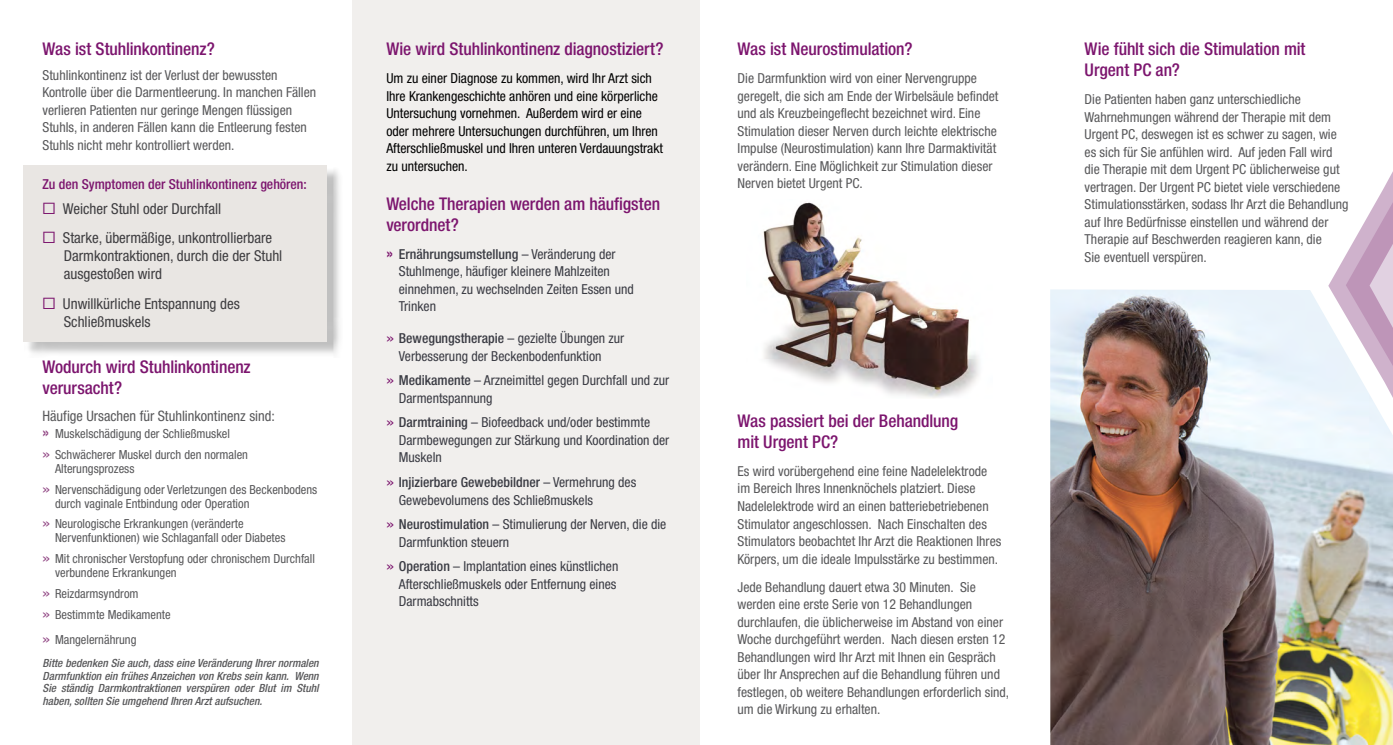
<style>
.page{position:relative;width:1393px;height:745px;background:#fff}
.page>*{position:absolute;margin:0;border:0;box-sizing:border-box;transform-origin:0 0}
.t1{font:500 condensed 17.5px/21px "Helvetica Neue LT Std";letter-spacing:-.005em;color:#7c156e}
.t2{font:condensed 15px/18px "Helvetica Neue LT Std";color:#3e3d40}
.t3{font:condensed 14.38px "Helvetica Neue LT Std";color:#58585a}
.t4{font:condensed 13.75px/17.5px "Helvetica Neue LT Std";color:#58585a}
.t5{font:condensed 13.75px/17.5px "Helvetica Neue LT Std";color:#3a3b43}
.t6{font:condensed 13.75px/17.5px "Helvetica Neue LT Std";color:#000}
.t7{font:500 condensed 13.75px "Helvetica Neue LT Std";color:#7c156e}
.t8{font:condensed 12.5px/20.9px "Helvetica Neue LT Std";color:#58585a}
.t9{font:italic 500 condensed 11.25px/12.5px "Helvetica Neue LT Std";color:#58585a;text-align:justify}
.s1{font-family:"Apex New";font-stretch:normal;color:#7c156e}
.s2{font-weight:500;font-size:16.25px;color:#914684}
.s3{font-family:"Apex New";font-stretch:normal;font-size:16.25px;color:#914684}
.s4{font-weight:500;font-size:16.25px;color:#7c156e}
.s5{font-weight:500}
.s6{font-family:"Apex New";font-stretch:normal;font-size:16.25px;color:#7c156e}
</style>
<div class="page">
<div style="left:353px;top:0;width:349px;height:744px;background:#f1efed"></div>
<div style="left:700px;top:0;width:349px;height:744px;background:#fff"></div>
<div style="left:25px;top:166px;width:318px;height:191px;background:#000;opacity:.25"></div>
<div style="left:23px;top:165px;width:304px;height:176px;background:#e9e6e3"></div>
<img style="left:763px;top:202px;width:216px;height:196px">
<img style="left:1050px;top:289px;width:343px;height:455px">
<svg style="left:1328px;top:171px;width:65px;height:354px"></svg>
<p class="t1" style="left:43px;top:38px;width:174px">Was ist Stuhlinkontinenz?</p>
<p class="t4" style="left:43px;top:66px;width:275px">Stuhlinkontinenz ist der Verlust der bewussten Kontrolle über die Darmentleerung. In manchen Fällen verlieren Patienten nur geringe Mengen flüssigen Stuhls, in anderen Fällen kann die Entleerung festen Stuhls nicht mehr kontrolliert werden.</p>
<p class="t7" style="left:43px;top:176px;width:266px">Zu den Symptomen der Stuhlinkontinenz gehören:</p>
<p class="t2" style="left:43px;top:199px;width:180px"><span class="s1">□</span> Weicher Stuhl oder Durchfall</p>
<p class="t2" style="left:64px;top:229px;width:220px;text-indent:-21px"><span class="s1">□</span> Starke, übermäßige, unkontrollierbare<br>Darmkontraktionen, durch die der Stuhl ausgestoßen wird</p>
<p class="t2" style="left:64px;top:294px;width:178px;text-indent:-21px"><span class="s1">□</span> Unwillkürliche Entspannung des<br>Schließmuskels</p>
<p class="t1" style="left:43px;top:355px;width:210px">Wodurch wird Stuhlinkontinenz verursacht?</p>
<p class="t3" style="left:43px;top:407px;width:234px">Häufige Ursachen für Stuhlinkontinenz sind:</p>
<p class="t8" style="left:43px;top:423px;width:207px"><span class="s2">»</span> Muskelschädigung der Schließmuskel<br><span class="s3">»</span> Schwächerer Muskel durch den normalen</p>
<p class="t8" style="left:43px;top:457px;width:276px;text-indent:13px">Alterungsprozess<br><span class="s3">»</span> Nervenschädigung oder Verletzungen des Beckenbodens</p>
<p class="t8" style="left:43px;top:492px;width:208px;text-indent:13px">durch vaginale Entbindung oder Operation <span class="s3">»</span> Neurologische Erkrankungen (veränderte</p>
<p class="t8" style="left:43px;top:527px;width:274px;text-indent:13px">Nervenfunktionen) wie Schlaganfall oder Diabetes<br><span class="s3">»</span> Mit chronischer Verstopfung oder chronischem Durchfall</p>
<p class="t8" style="left:43px;top:561px;width:136px;text-indent:13px">verbundene Erkrankungen <span class="s3">»</span> Reizdarmsyndrom<br><span class="s3">»</span> Bestimmte Medikamente</p>
<p class="t8" style="left:43px;top:628px;width:95px"><span class="s3">»</span> Mangelernährung</p>
<p class="t9" style="left:43px;top:657px;width:278px">Bitte bedenken Sie auch, dass eine Veränderung Ihrer normalen Darmfunktion ein frühes Anzeichen von Krebs sein kann. Wenn Sie ständig Darmkontraktionen verspüren oder Blut im Stuhl haben, sollten Sie umgehend Ihren Arzt aufsuchen.</p>
<p class="t1" style="left:386px;top:38px;width:279px">Wie wird Stuhlinkontinenz diagnostiziert?</p>
<p class="t6" style="left:386px;top:69px;width:278px">Um zu einer Diagnose zu kommen, wird Ihr Arzt sich Ihre Krankengeschichte anhören und eine körperliche Untersuchung vornehmen. Außerdem wird er eine oder mehrere Untersuchungen durchführen, um Ihren Afterschließmuskel und Ihren unteren Verdauungstrakt zu untersuchen.</p>
<p class="t1" style="left:386px;top:192px;width:275px">Welche Therapien werden am häufigsten verordnet?</p>
<p class="t5" style="left:399px;top:245px;width:236px;text-indent:-13px"><span class="s4">»</span> <span class="s5">Ernährungsumstellung</span> – Veränderung der Stuhlmenge, häufiger kleinere Mahlzeiten einnehmen, zu wechselnden Zeiten Essen und Trinken</p>
<p class="t5" style="left:399px;top:329px;width:227px;text-indent:-13px"><span class="s6">»</span> <span class="s5">Bewegungstherapie</span> – gezielte Übungen zur<br>Verbesserung der Beckenbodenfunktion</p>
<p class="t5" style="left:399px;top:371px;width:272px;text-indent:-13px"><span class="s6">»</span> <span class="s5">Medikamente</span> – Arzneimittel gegen Durchfall und zur<br>Darmentspannung</p>
<p class="t5" style="left:399px;top:413px;width:272px;text-indent:-13px"><span class="s6">»</span> <span class="s5">Darmtraining</span> – Biofeedback und/oder bestimmte<br>Darmbewegungen zur Stärkung und Koordination der<br>Muskeln</p>
<p class="t5" style="left:399px;top:473px;width:239px;text-indent:-13px"><span class="s6">»</span> <span class="s5">Injizierbare Gewebebildner</span> – Vermehrung des<br>Gewebevolumens des Schließmuskels</p>
<p class="t5" style="left:399px;top:515px;width:269px;text-indent:-13px"><span class="s6">»</span> <span class="s5">Neurostimulation</span> – Stimulierung der Nerven, die die<br>Darmfunktion steuern</p>
<p class="t5" style="left:399px;top:557px;width:221px;text-indent:-13px"><span class="s6">»</span> <span class="s5">Operation</span> – Implantation eines künstlichen<br>Afterschließmuskels oder Entfernung eines<br>Darmabschnitts</p>
<p class="t1" style="left:737px;top:38px;width:176px">Was ist Neurostimulation?</p>
<p class="t4" style="left:737px;top:69px;width:262px">Die Darmfunktion wird von einer Nervengruppe geregelt, die sich am Ende der Wirbelsäule befindet und als Kreuzbeingeflecht bezeichnet wird. Eine Stimulation dieser Nerven durch leichte elektrische Impulse (Neurostimulation) kann Ihre Darmaktivität verändern. Eine Möglichkeit zur Stimulation dieser Nerven bietet Urgent PC.</p>
<p class="t1" style="left:737px;top:409px;width:222px">Was passiert bei der Behandlung mit Urgent PC?</p>
<p class="t4" style="left:737px;top:462px;width:265px">Es wird vorübergehend eine feine Nadelelektrode im Bereich Ihres Innenknöchels platziert. Diese Nadelelektrode wird an einen batteriebetriebenen Stimulator angeschlossen. Nach Einschalten des Stimulators beobachtet Ihr Arzt die Reaktionen Ihres Körpers, um die ideale Impulsstärke zu bestimmen.</p>
<p class="t4" style="left:737px;top:577px;width:273px">Jede Behandlung dauert etwa 30 Minuten. Sie werden eine erste Serie von 12 Behandlungen durchlaufen, die üblicherweise im Abstand von einer Woche durchgeführt werden. Nach diesen ersten 12<br>Behandlungen wird Ihr Arzt mit Ihnen ein Gespräch über Ihr Ansprechen auf die Behandlung führen und festlegen, ob weitere Behandlungen erforderlich sind, um die Wirkung zu erhalten.</p>
<p class="t1" style="left:1084px;top:38px;width:222px">Wie fühlt sich die Stimulation mit<br>Urgent PC an?</p>
<p class="t4" style="left:1084px;top:90px;width:265px">Die Patienten haben ganz unterschiedliche Wahrnehmungen während der Therapie mit dem Urgent PC, deswegen ist es schwer zu sagen, wie es sich für Sie anfühlen wird. Auf jeden Fall wird die Therapie mit dem Urgent PC üblicherweise gut vertragen. Der Urgent PC bietet viele verschiedene Stimulationsstärken, sodass Ihr Arzt die Behandlung auf Ihre Bedürfnisse einstellen und während der Therapie auf Beschwerden reagieren kann, die<br>Sie eventuell verspüren.</p>
</div>
